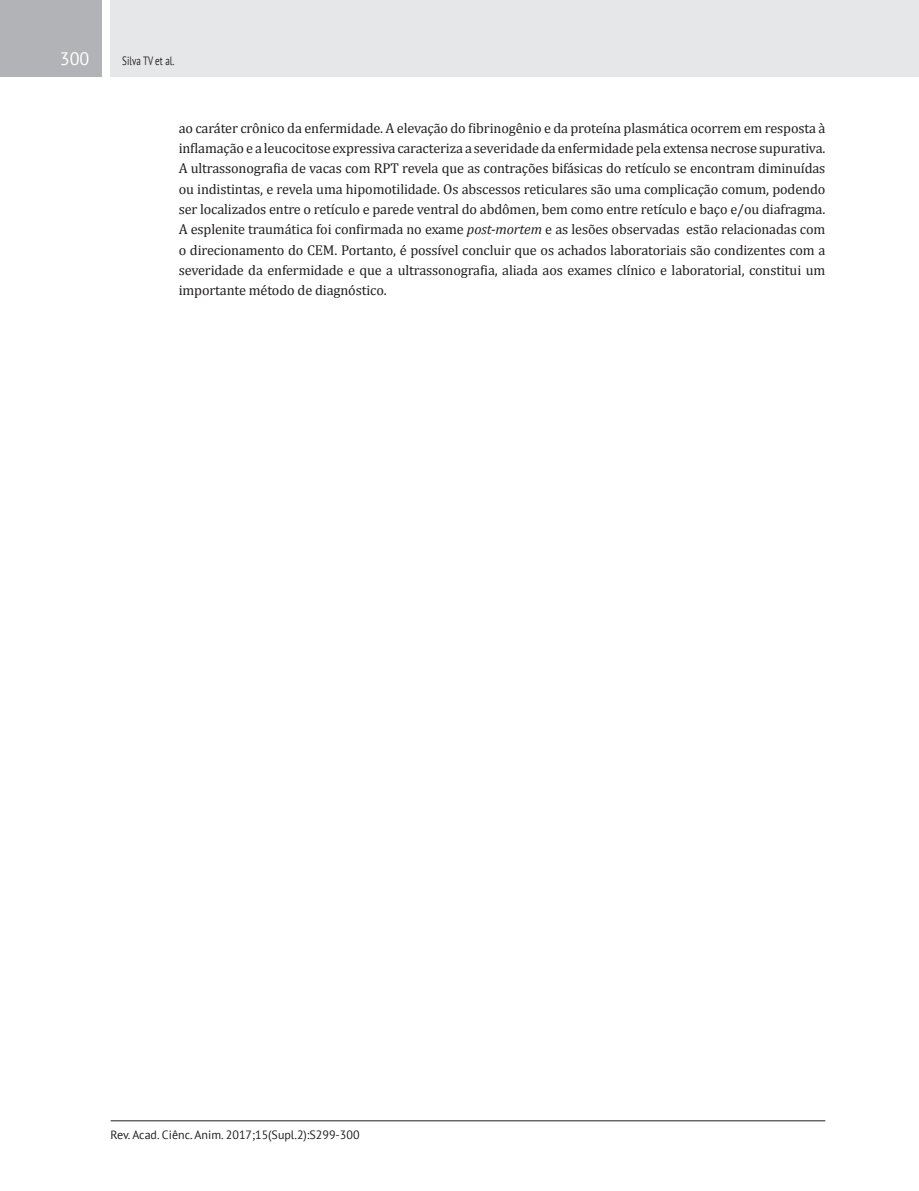
<style>
.page{position:relative;width:919px;height:1191px;background:#fff}
.page>*{position:absolute;margin:0;border:0;box-sizing:border-box;transform-origin:0 0}
.Número_de_páginas{font:18px "PT Sans";color:#fff}
.Texto_-_Resumo{font:14.25px/20.2px "Cambria";letter-spacing:-.01em;color:#231f20;text-align:justify}
.Rodapé{font:12px "PT Sans";color:#231f20}
.Cabeçalho{font:12px "PT Sans";color:#231f20;scale:.75 1}
.s1{font-style:italic}
</style>
<div class="page">
<div style="left:111px;top:0;width:807px;height:77px;background:#e6e7e9"></div>
<div style="left:0;top:0;width:102px;height:77px;background:#b2b3b7"></div>
<hr style="left:111px;top:1120px;width:714px;height:1px;background:#231f20">
<p class="Número_de_páginas" style="left:60px;top:47px;width:31px">300</p>
<p class="Cabeçalho" style="left:122px;top:53px;width:71px">Silva TV et al.</p>
<p class="Texto_-_Resumo" style="left:179px;top:118px;width:648px">ao caráter crônico da enfermidade. A elevação do fibrinogênio e da proteína plasmática ocorrem em resposta à inflamação e a leucocitose expressiva caracteriza a severidade da enfermidade pela extensa necrose supurativa.<br>A ultrassonografia de vacas com RPT revela que as contrações bifásicas do retículo se encontram diminuídas ou indistintas, e revela uma hipomotilidade. Os abscessos reticulares são uma complicação comum, podendo ser localizados entre o retículo e parede ventral do abdômen, bem como entre retículo e baço e/ou diafragma.<br>A esplenite traumática foi confirmada no exame <span class="s1">post-mortem</span> e as lesões observadas estão relacionadas com o direcionamento do CEM. Portanto, é possível concluir que os achados laboratoriais são condizentes com a severidade da enfermidade e que a ultrassonografia, aliada aos exames clínico e laboratorial, constitui um importante método de diagnóstico.</p>
<p class="Rodapé" style="left:111px;top:1126px;width:250px">Rev. Acad. Ciênc. Anim. 2017;15(Supl.2):S299-300</p>
</div>
